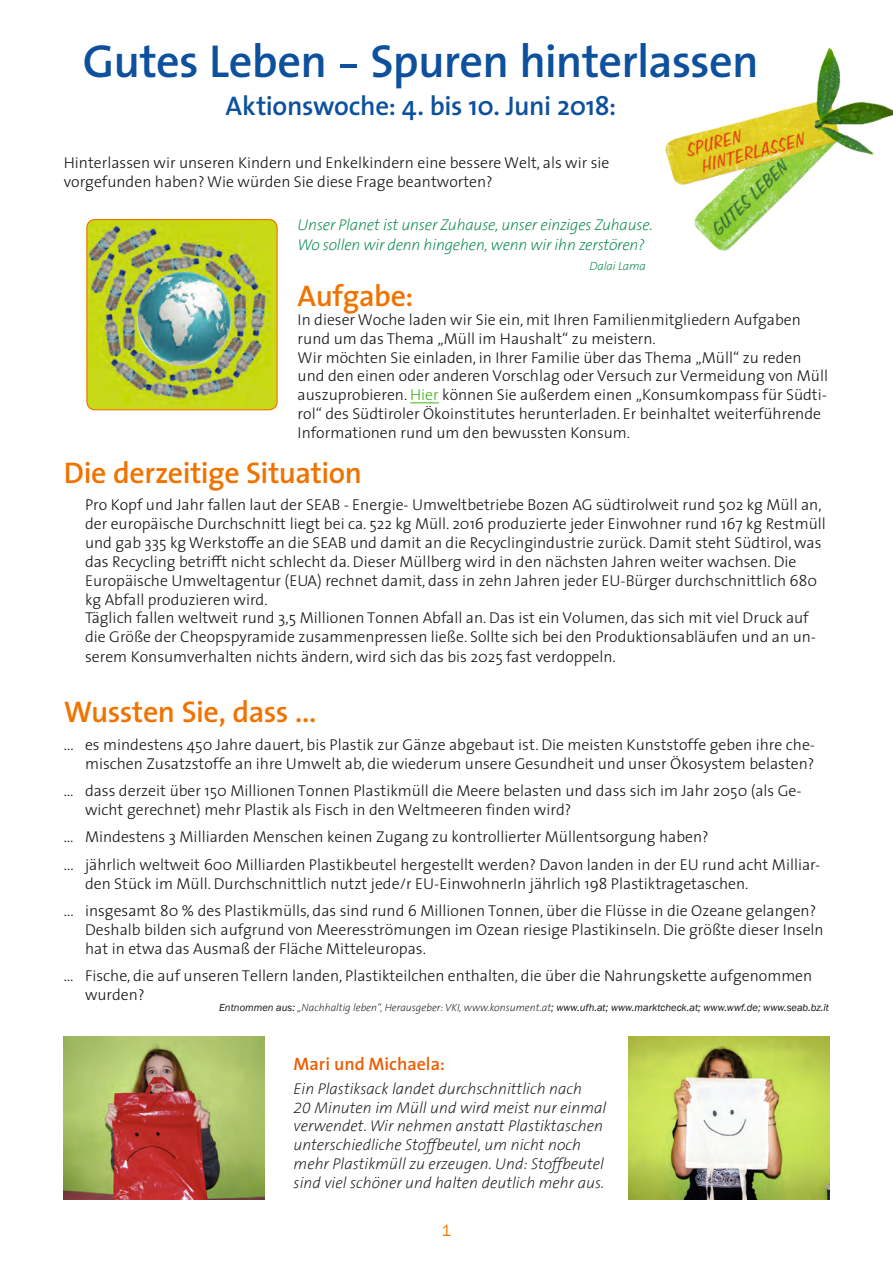
<style>
.page{position:relative;width:893px;height:1263px;background:#fff}
.page>*{position:absolute;margin:0;border:0;box-sizing:border-box;transform-origin:0 0}
.t1{font:600 46.5px "The Sans";letter-spacing:-.015em;color:#0d509d}
.t2{font:600 30px "The Sans";letter-spacing:-.015em;color:#f07300}
.t3{font:600 27px "The Sans";letter-spacing:-.015em;color:#0d509d}
.t4{font:600 18px "The Sans";color:#ed5d04}
.t5{font:16.5px "Franklin Gothic";color:#f17e00}
.t6{font:300 15.75px/18.9px "The Sans";color:#131413}
.t7{font:italic 200 15.75px/18.9px "The Sans B2";color:#131413}
.t8{font:italic 200 15.75px "The Sans B2";letter-spacing:-.015em;color:#00864b}
.t9{font:italic 200 12px "The Sans B2";letter-spacing:-.015em;color:#00864b}
.t10{font:italic 10.5px "Franklin Gothic";color:#131413}
.s1{color:#41b314}
.s2{font-family:"The Sans B2";font-weight:200}
</style>
<div class="page">
<img style="left:628px;top:1037px;width:201px;height:162px">
<img style="left:64px;top:1037px;width:201px;height:162px">
<svg style="left:410px;top:403px;width:29px;height:1px"></svg>
<img style="left:664px;top:48px;width:229px;height:203px">
<img style="left:87px;top:220px;width:190px;height:190px">
<div style="left:86px;top:219px;width:192px;height:191px;border:1px solid #f07300;border-radius:8px"></div>
<p class="t1" style="left:83px;top:23px;width:678px">Gutes Leben - Spuren hinterlassen</p>
<p class="t3" style="left:226px;top:83px;width:392px">Aktionswoche: 4. bis 10. Juni 2018:</p>
<p class="t6" style="left:64px;top:153px;width:547px">Hinterlassen wir unseren Kindern und Enkelkindern eine bessere Welt, als wir sie</p>
<p class="t6" style="left:64px;top:172px;width:431px">vorgefunden haben? Wie würden Sie diese Frage beantworten?</p>
<p class="t8" style="left:298px;top:217px;width:357px">Unser Planet ist unser Zuhause, unser einziges Zuhause.</p>
<p class="t8" style="left:298px;top:237px;width:349px">Wo sollen wir denn hingehen, wenn wir ihn zerstören?</p>
<p class="t9" style="left:589px;top:260px;width:58px">Dalai Lama</p>
<p class="t2" style="left:298px;top:271px;width:117px">Aufgabe:</p>
<p class="t6" style="left:298px;top:309px;width:505px">In dieser Woche laden wir Sie ein, mit Ihren Familienmitgliedern Aufgaben rund um das Thema „Müll im Haushalt“ zu meistern.</p>
<p class="t6" style="left:298px;top:347px;width:532px">Wir möchten Sie einladen, in Ihrer Familie über das Thema „Müll“ zu reden und den einen oder anderen Vorschlag oder Versuch zur Vermeidung von Müll auszuprobieren. <span class="s1">Hier</span> können Sie außerdem einen „Konsumkompass für Südti&shy;rol“ des Südtiroler Ökoinstitutes herunterladen. Er beinhaltet weiterführende Informationen rund um den bewussten Konsum.</p>
<p class="t2" style="left:64px;top:447px;width:300px">Die derzeitige Situation</p>
<p class="t6" style="left:85px;top:495px;width:742px">Pro Kopf und Jahr fallen laut der SEAB - Energie- Umweltbetriebe Bozen AG südtirolweit rund 502 kg Müll an, der europäische Durchschnitt liegt bei ca. 522 kg Müll. 2016 produzierte jeder Einwohner rund 167 kg Restmüll und gab 335 kg Werkstoffe an die SEAB und damit an die Recyclingindustrie zurück. Damit steht Südtirol, was das Recycling betrifft nicht schlecht da. Dieser Müllberg wird in den nächsten Jahren weiter wachsen. Die Europäische Umweltagentur (EUA) rechnet damit, dass in zehn Jahren jeder EU-Bürger durchschnittlich 680 kg Abfall produzieren wird.</p>
<p class="t6" style="left:85px;top:608px;width:732px;line-height:19.4px">Täglich fallen weltweit rund 3,5 Millionen Tonnen Abfall an. Das ist ein Volumen, das sich mit viel Druck auf die Größe der Cheopspyramide zusammenpressen ließe. Sollte sich bei den Produktionsabläufen und an un&shy;serem Konsumverhalten nichts ändern, wird sich das bis 2025 fast verdoppeln.</p>
<p class="t2" style="left:64px;top:687px;width:254px">Wussten Sie, dass ...</p>
<p class="t6" style="left:64px;top:734px;width:753px;text-align:right">... es mindestens 450 Jahre dauert, bis Plastik zur Gänze abgebaut ist. Die meisten Kunststoffe geben ihre che&shy;mischen Zusatzstoffe an ihre Umwelt ab, die wiederum unsere Gesundheit und unser Ökosystem belasten?</p>
<p class="t6" style="left:85px;top:781px;width:718px;text-indent:-21px">… dass derzeit über 150 Millionen Tonnen Plastikmüll die Meere belasten und dass sich im Jahr 2050 (als Ge&shy;wicht gerechnet) mehr Plastik als Fisch in den Weltmeeren finden wird?</p>
<p class="t6" style="left:64px;top:827px;width:646px">… Mindestens 3 Milliarden Menschen keinen Zugang zu kontrollierter Müllentsorgung haben?</p>
<p class="t6" style="left:85px;top:854px;width:737px;text-indent:-21px">... jährlich weltweit 600 Milliarden Plastikbeutel hergestellt werden? Davon landen in der EU rund acht Milliar&shy;den Stück im Müll. Durchschnittlich nutzt jede/r EU-EinwohnerIn jährlich 198 Plastiktragetaschen.</p>
<p class="t6" style="left:85px;top:901px;width:740px;text-indent:-21px">... insgesamt 80 % des Plastikmülls, das sind rund 6 Millionen Tonnen, über die Flüsse in die Ozeane gelangen?<br>Deshalb bilden sich aufgrund von Meeresströmungen im Ozean riesige Plastikinseln. Die größte dieser Inseln hat in etwa das Ausmaß der Fläche Mitteleuropas.</p>
<p class="t6" style="left:85px;top:966px;width:729px;text-indent:-21px">… Fische, die auf unseren Tellern landen, Plastikteilchen enthalten, die über die Nahrungskette aufgenommen wurden?</p>
<p class="t10" style="left:219px;top:1001px;width:612px">Entnommen aus: <span class="s2">„Nachhaltig leben“, Herausgeber: VKI, www.konsument.at</span>; www.ufh.at; www.marktcheck.at; www.wwf.de; www.seab.bz.it</p>
<p class="t4" style="left:294px;top:1049px;width:153px">Mari und Michaela:</p>
<p class="t7" style="left:294px;top:1079px;width:290px">Ein Plastiksack landet durchschnittlich nach</p>
<p class="t7" style="left:294px;top:1098px;width:314px">20 Minuten im Müll und wird meist nur einmal verwendet. Wir nehmen anstatt Plastiktaschen unterschiedliche Stoffbeutel, um nicht noch mehr Plastikmüll zu erzeugen. Und: Stoffbeutel sind viel schöner und halten deutlich mehr aus.</p>
<p class="t5" style="left:442px;top:1220px;width:11px">1</p>
</div>
